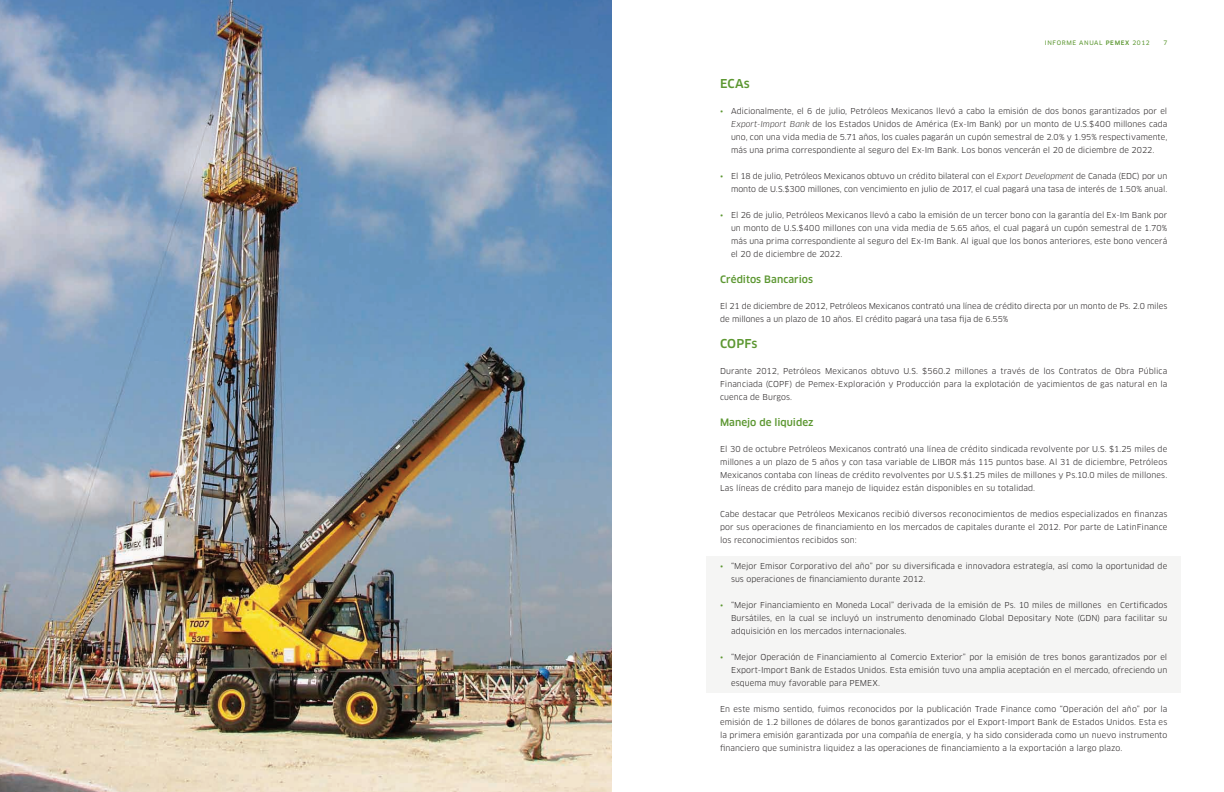
<style>
.page{position:relative;width:1224px;height:792px;background:#fff}
.page>*{position:absolute;margin:0;border:0;box-sizing:border-box;transform-origin:0 0}
.t1{font:500 12px "Clan OT";letter-spacing:.015em;color:#5c9731}
.t2{font:500 10px "Clan OT";letter-spacing:.005em;color:#5c9731}
.t3{font:8px/13px "Clan OT";color:#231f20;text-align:justify}
.t4{font:6px "Clan OT News";letter-spacing:.1em;color:#5c9731}
.s1{font-family:"Clan OT";font-weight:500}
.s2{color:#5c9731}
.s3{font-style:italic}
</style>
<div class="page">
<img style="left:0;top:0;width:612px;height:792px">
<div style="left:706px;top:556px;width:474px;height:137px;background:#f5f5f4"></div>
<p class="t4" style="left:1045px;top:39px;width:106px">INFORME AN UAL <span class="s1">PEMEX</span> 2012</p>
<p class="t4" style="left:1164px;top:39px;width:5px">7</p>
<h1 class="t1" style="left:720px;top:77px;width:31px">ECAs</h1>
<p class="t3" style="left:731px;top:105px;width:438px;text-indent:-11px"><span class="s2">•</span> Adicionalmente, el 6 de julio, Petróleos Mexicanos llevó a cabo la emisión de dos bonos garantizados por el <span class="s3">Export-Import Bank</span> de los Estados Unidos de América (Ex-Im Bank) por un monto de U.S.$400 millones cada uno, con una vida media de 5.71 años, los cuales pagarán un cupón semestral de 2.0% y 1.95% respectivamente, más una prima correspondiente al seguro del Ex-Im Bank. Los bonos vencerán el 20 de diciembre de 2022.</p>
<p class="t3" style="left:720px;top:170px;width:449px;text-align:right"><span class="s2">•</span> El 18 de julio, Petróleos Mexicanos obtuvo un crédito bilateral con el <span class="s3">Export Development</span> de Canada (EDC) por un monto de U.S.$300 millones, con vencimiento en julio de 2017, el cual pagará una tasa de interés de 1.50% anual.</p>
<p class="t3" style="left:731px;top:209px;width:438px;text-indent:-11px"><span class="s2">•</span> El 26 de julio, Petróleos Mexicanos llevó a cabo la emisión de un tercer bono con la garantía del Ex-Im Bank por un monto de U.S.$400 millones con una vida media de 5.65 años, el cual pagará un cupón semestral de 1.70% más una prima correspondiente al seguro del Ex-Im Bank. Al igual que los bonos anteriores, este bono vencerá el 20 de diciembre de 2022.</p>
<p class="t2" style="left:720px;top:273px;width:94px">Créditos Bancarios</p>
<p class="t3" style="left:720px;top:300px;width:449px">El 21 de diciembre de 2012, Petróleos Mexicanos contrató una línea de crédito directa por un monto de Ps. 2.0 miles de millones a un plazo de 10 años. El crédito pagará una tasa fija de 6.55%</p>
<h1 class="t1" style="left:720px;top:337px;width:39px">COPFs</h1>
<p class="t3" style="left:720px;top:365px;width:449px">Durante 2012, Petróleos Mexicanos obtuvo U.S. $560.2 millones a través de los Contratos de Obra Pública Financiada (COPF) de Pemex-Exploración y Producción para la explotación de yacimientos de gas natural en la cuenca de Burgos.</p>
<p class="t2" style="left:720px;top:416px;width:95px">Manejo de liquidez</p>
<p class="t3" style="left:720px;top:443px;width:449px">El 30 de octubre Petróleos Mexicanos contrató una línea de crédito sindicada revolvente por U.S. $1.25 miles de millones a un plazo de 5 años y con tasa variable de LIBOR más 115 puntos base. Al 31 de diciembre, Petróleos Mexicanos contaba con líneas de crédito revolventes por U.S.$1.25 miles de millones y Ps.10.0 miles de millones.<br>Las líneas de crédito para manejo de liquidez están disponibles en su totalidad.</p>
<p class="t3" style="left:720px;top:508px;width:449px">Cabe destacar que Petróleos Mexicanos recibió diversos reconocimientos de medios especializados en finanzas por sus operaciones de financiamiento en los mercados de capitales durante el 2012. Por parte de LatinFinance los reconocimientos recibidos son:</p>
<p class="t3" style="left:731px;top:560px;width:438px;text-indent:-11px"><span class="s2">•</span> “Mejor Emisor Corporativo del año” por su diversificada e innovadora estrategía, así como la oportunidad de sus operaciones de financiamiento durante 2012.</p>
<p class="t3" style="left:731px;top:599px;width:438px;text-indent:-11px"><span class="s2">•</span> “Mejor Financiamiento en Moneda Local” derivada de la emisión de Ps. 10 miles de millones en Certificados Bursátiles, en la cual se incluyó un instrumento denominado Global Depositary Note (GDN) para facilitar su adquisición en los mercados internacionales.</p>
<p class="t3" style="left:731px;top:651px;width:438px;text-indent:-11px"><span class="s2">•</span> “Mejor Operación de Financiamiento al Comercio Exterior” por la emisión de tres bonos garantizados por el Export-Import Bank de Estados Unidos. Esta emisión tuvo una amplia aceptación en el mercado, ofreciendo un esquema muy favorable para PEMEX.</p>
<p class="t3" style="left:720px;top:703px;width:449px">En este mismo sentido, fuimos reconocidos por la publicación Trade Finance como “Operación del año” por la emisión de 1.2 billones de dólares de bonos garantizados por el Export-Import Bank de Estados Unidos. Esta es la primera emisión garantizada por una compañía de energía, y ha sido considerada como un nuevo instrumento financiero que suministra liquidez a las operaciones de financiamiento a la exportación a largo plazo.</p>
</div>
